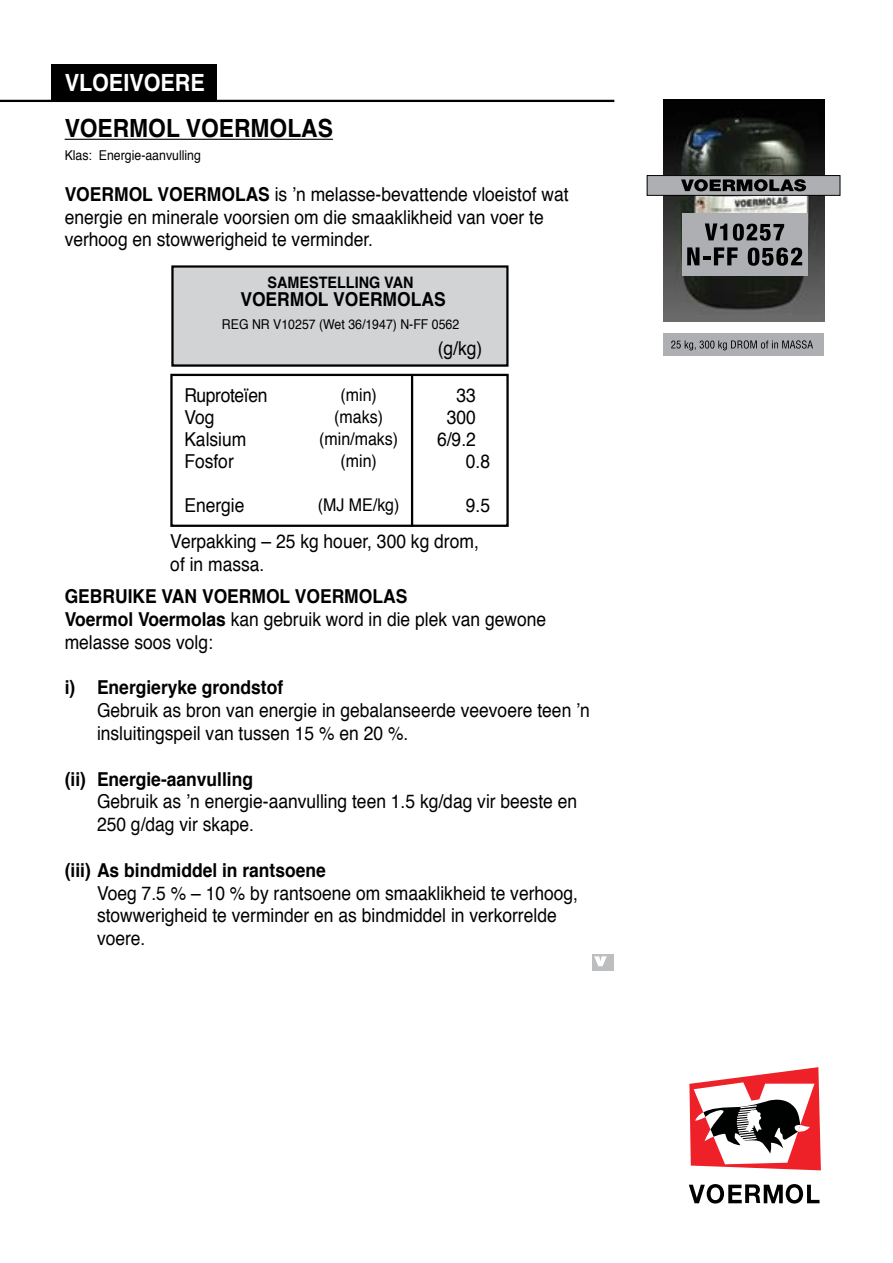
<style>
.page{position:relative;width:893px;height:1263px;background:#fff}
.page>*{position:absolute;margin:0;border:0;box-sizing:border-box;transform-origin:0 0}
.t1{font:700 25.05px "Helvetica";color:#000;scale:.91 1}
.t2{font:700 23.7px "Helvetica";color:#fff;scale:.91 1}
.t3{font:19.2px/22.8px "Helvetica";color:#000;scale:.91 1}
.t4{font:700 19.2px "Helvetica";color:#000;scale:.91 1}
.t5{font:19.2px "Helvetica";letter-spacing:-.02em;color:#000;scale:.91 1}
.t6{font:17.55px "Helvetica";color:#000;scale:.91 1}
.t7{font:700 15.75px "Helvetica";color:#000;scale:.91 1}
.t8{font:13.5px "Helvetica";color:#000;scale:.91 1}
.s1{font-weight:700}
</style>
<div class="page">
<svg style="left:689px;top:1067px;width:132px;height:136px"></svg>
<div style="left:592px;top:954px;width:22px;height:17px;background:#bcbec0"></div>
<svg style="left:594px;top:956px;width:13px;height:10px"></svg>
<hr style="left:65px;top:139px;width:268px;height:1px;background:#000">
<div style="left:170px;top:374px;width:339px;height:153px;border:2px solid #000"></div>
<div style="left:174px;top:268px;width:332px;height:96px;background:#d1d3d4"></div>
<div style="left:171px;top:265px;width:338px;height:102px;border:2px solid #000"></div>
<hr style="left:411px;top:375px;width:2px;height:152px;background:#000">
<hr style="left:0;top:100px;width:614px;height:2px;background:#000">
<div style="left:51px;top:65px;width:166px;height:37px;background:#000"></div>
<img style="left:664px;top:99px;width:160px;height:223px">
<div style="left:647px;top:176px;width:193px;height:19px;background:#adafb2"></div>
<div style="left:647px;top:175px;width:193px;height:21px;border:1px solid #000"></div>
<svg style="left:681px;top:179px;width:125px;height:12px"></svg>
<div style="left:682px;top:214px;width:126px;height:62px;background:#adafb2"></div>
<svg style="left:705px;top:223px;width:22px;height:17px"></svg>
<svg style="left:733px;top:224px;width:51px;height:17px"></svg>
<svg style="left:687px;top:247px;width:51px;height:18px"></svg>
<svg style="left:748px;top:248px;width:54px;height:18px"></svg>
<div style="left:663px;top:334px;width:161px;height:22px;background:#adafb2"></div>
<svg style="left:671px;top:340px;width:142px;height:10px"></svg>
<p class="t2" style="left:65px;top:64px;width:156px">VLOEIVOERE</p>
<h1 class="t1" style="left:65px;top:108px;width:296px">VOERMOL VOERMOLAS</h1>
<p class="t8" style="left:65px;top:145px;width:151px">Klas: Energie-aanvulling</p>
<p class="t3" style="left:65px;top:183px;width:555px"><span class="s1">VOERMOL VOERMOLAS</span> is ’n melasse-bevattende vloeistof wat energie en minerale voorsien om die smaaklikheid van voer te verhoog en stowwerigheid te verminder.</p>
<p class="t7" style="left:268px;top:270px;width:162px">SAMESTELLING VAN</p>
<p class="t4" style="left:240px;top:284px;width:227px">VOERMOL VOERMOLAS</p>
<p class="t8" style="left:222px;top:314px;width:262px">REG NR V10257 (Wet 36/1947) N-FF 0562</p>
<p class="t3" style="left:438px;top:337px;width:51px">(g/kg)</p>
<p class="t5" style="left:184px;top:380px;width:93px">Ruproteïen</p>
<p class="t6" style="left:340px;top:382px;width:41px">(min)</p>
<p class="t3" style="left:456px;top:384px;width:23px">33</p>
<p class="t3" style="left:184px;top:406px;width:35px">Vog</p>
<p class="t6" style="left:334px;top:403px;width:55px">(maks)</p>
<p class="t3" style="left:447px;top:406px;width:33px">300</p>
<p class="t3" style="left:184px;top:428px;width:70px">Kalsium</p>
<p class="t6" style="left:319px;top:425px;width:88px">(min/maks)</p>
<p class="t3" style="left:437px;top:428px;width:44px">6/9.2</p>
<p class="t3" style="left:184px;top:450px;width:56px">Fosfor</p>
<p class="t6" style="left:340px;top:447px;width:41px">(min)</p>
<p class="t3" style="left:466px;top:450px;width:28px">0.8</p>
<p class="t3" style="left:184px;top:494px;width:68px">Energie</p>
<p class="t6" style="left:318px;top:491px;width:91px">(MJ ME/kg)</p>
<p class="t3" style="left:466px;top:494px;width:28px">9.5</p>
<p class="t3" style="left:170px;top:531px;width:341px">Verpakking – 25 kg houer, 300 kg drom, of in massa.</p>
<p class="t3" style="left:65px;top:585px;width:531px"><span class="s1">GEBRUIKE VAN VOERMOL VOERMOLAS<br>Voermol Voermolas</span> kan gebruik word in die plek van gewone melasse soos volg:</p>
<p class="t4" style="left:65px;top:672px;width:242px">i) Energieryke grondstof</p>
<p class="t3" style="left:97px;top:699px;width:543px">Gebruik as bron van energie in gebalanseerde veevoere teen ’n insluitingspeil van tussen 15 % en 20 %.</p>
<p class="t4" style="left:65px;top:763px;width:209px">(ii) Energie-aanvulling</p>
<p class="t3" style="left:97px;top:791px;width:529px">Gebruik as ’n energie-aanvulling teen 1.5 kg/dag vir beeste en<br>250 g/dag vir skape.</p>
<p class="t4" style="left:65px;top:854px;width:289px">(iii) As bindmiddel in rantsoene</p>
<p class="t3" style="left:97px;top:882px;width:530px">Voeg 7.5 % – 10 % by rantsoene om smaaklikheid te verhoog, stowwerigheid te verminder en as bindmiddel in verkorrelde voere.</p>
</div>
